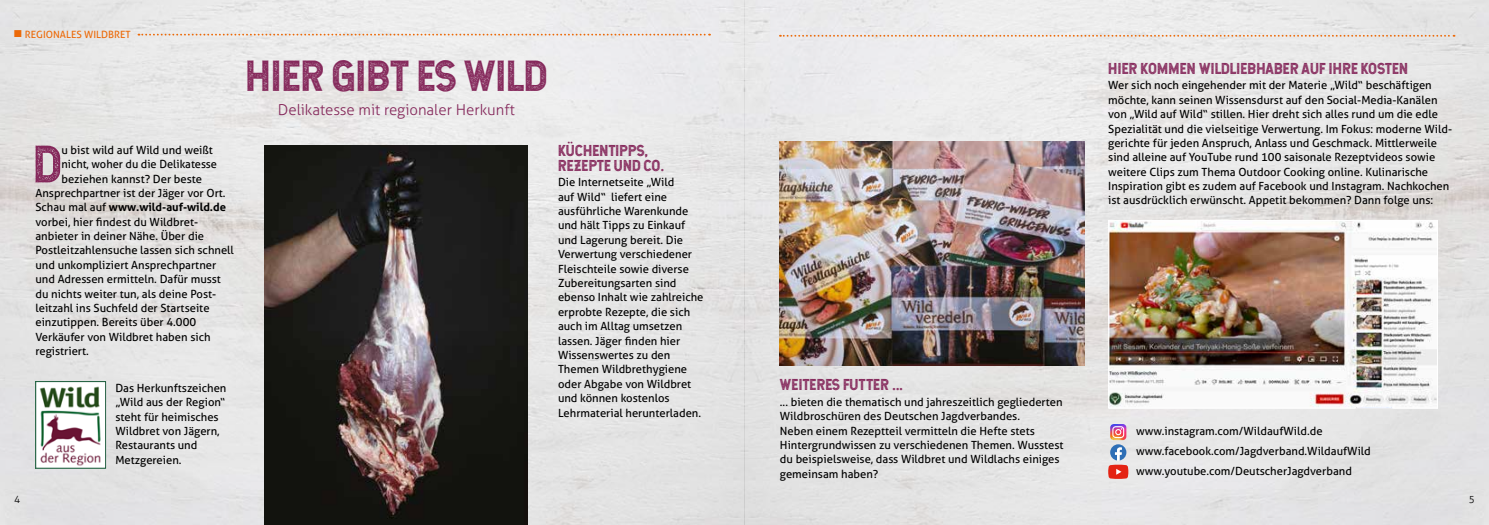
<style>
.page{position:relative;width:1489px;height:525px;background:#fff}
.page>*{position:absolute;margin:0;border:0;box-sizing:border-box;transform-origin:0 0}
.t1{font:50px "Hansief Rough";color:#85285b}
.t2{font:41.25px "Hansief Rough";color:#85285b}
.t3{font:15px/14.4px "Hansief Rough";letter-spacing:.01em;color:#85285b}
.t4{font:300 15px "Aller";color:#85285b}
.t5{font:11.25px/14.4px "Aller";color:#000}
.t6{font:700 11.25px "Aller";color:#000}
.t7{font:10px "Aller";color:#ec6907}
.t8{font:300 10px "Aller";color:#000}
.s1{font-weight:400}
</style>
<div class="page">
<img style="left:0;top:0;width:1488px;height:524px">
<svg style="left:138px;top:34px;width:572px;height:2px"></svg>
<svg style="left:780px;top:35px;width:674px;height:2px"></svg>
<svg style="left:1108px;top:424px;width:20px;height:54px"></svg>
<img style="left:265px;top:145px;width:262px;height:379px">
<img style="left:779px;top:142px;width:305px;height:223px">
<img style="left:37px;top:383px;width:67px;height:83px">
<div style="left:35px;top:381px;width:71px;height:87px;border:1px solid #256143"></div>
<img style="left:1110px;top:222px;width:325px;height:184px">
<div style="left:1108px;top:220px;width:329px;height:188px;border:1px solid #fff"></div>
<p class="t7" style="left:14px;top:28px;width:118px">■ REGIONALES WILDBRET</p>
<h1 class="t1" style="left:33px;top:132px;width:30px">D</h1>
<p class="t5" style="left:61px;top:142px;width:153px">u bist wild auf Wild und weißt</p>
<p class="t5" style="left:61px;top:157px;width:157px">nicht, woher du die Delikatesse</p>
<p class="t5" style="left:61px;top:171px;width:142px">beziehen kannst? Der beste</p>
<p class="t5" style="left:35px;top:185px;width:192px">Ansprechpartner ist der Jäger vor Ort.</p>
<p class="t6" style="left:35px;top:200px;width:192px"><span class="s1">Schau mal auf</span> www.wild-auf-wild.de</p>
<p class="t5" style="left:35px;top:214px;width:164px">vorbei, hier findest du Wildbret-</p>
<p class="t5" style="left:35px;top:229px;width:170px">anbieter in deiner Nähe. Über die</p>
<p class="t5" style="left:35px;top:243px;width:200px">Postleitzahlensuche lassen sich schnell</p>
<p class="t5" style="left:35px;top:257px;width:182px">und unkompliziert Ansprechpartner</p>
<p class="t5" style="left:35px;top:272px;width:187px">und Adressen ermitteln. Dafür musst</p>
<p class="t5" style="left:35px;top:286px;width:182px">du nichts weiter tun, als deine Post-</p>
<p class="t5" style="left:35px;top:301px;width:176px">leitzahl ins Suchfeld der Startseite</p>
<p class="t5" style="left:35px;top:315px;width:162px">einzutippen. Bereits über 4.000</p>
<p class="t5" style="left:35px;top:329px;width:177px">Verkäufer von Wildbret haben sich</p>
<p class="t5" style="left:35px;top:344px;width:55px">registriert.</p>
<p class="t5" style="left:115px;top:380px;width:112px">Das Herkunftszeichen „Wild aus der Region“ steht für heimisches<br>Wildbret von Jägern,<br>Restaurants und<br>Metzgereien.</p>
<h2 class="t2" style="left:245px;top:49px;width:303px">HIER GIBT ES WILD</h2>
<h3 class="t4" style="left:278px;top:100px;width:238px">Delikatesse mit regionaler Herkunft</h3>
<h3 class="t3" style="left:558px;top:143px;width:107px">KÜCHENTIPPS,<br>REZEPTE UND CO.</h3>
<p class="t5" style="left:558px;top:175px;width:147px">Die Internetseite „Wild<br>auf Wild“ liefert eine ausführliche Warenkunde und hält Tipps zu Einkauf und Lagerung bereit. Die<br>Verwertung verschiedener<br>Fleischteile sowie diverse<br>Zubereitungsarten sind ebenso Inhalt wie zahlreiche erprobte Rezepte, die sich auch im Alltag umsetzen lassen. Jäger finden hier<br>Wissenswertes zu den<br>Themen Wildbrethygiene oder Abgabe von Wildbret und können kostenlos<br>Lehrmaterial herunterladen.</p>
<h3 class="t3" style="left:1108px;top:61px;width:301px">HIER KOMMEN WILDLIEBHABER AUF IHRE KOSTEN</h3>
<p class="t5" style="left:1108px;top:78px;width:345px">Wer sich noch eingehender mit der Materie „Wild“ beschäftigen möchte, kann seinen Wissensdurst auf den Social-Media-Kanälen von „Wild auf Wild“ stillen. Hier dreht sich alles rund um die edle Spezialität und die vielseitige Verwertung. Im Fokus: moderne Wild&shy;gerichte für jeden Anspruch, Anlass und Geschmack. Mittlerweile sind alleine auf YouTube rund 100 saisonale Rezeptvideos sowie weitere Clips zum Thema Outdoor Cooking online. Kulinarische Inspiration gibt es zudem auf Facebook und Instagram. Nachkochen ist ausdrücklich erwünscht. Appetit bekommen? Dann folge uns:</p>
<h3 class="t3" style="left:780px;top:377px;width:124px">WEITERES FUTTER ...</h3>
<p class="t5" style="left:780px;top:394px;width:285px">... bieten die thematisch und jahreszeitlich gegliederten Wildbroschüren des Deutschen Jagdverbandes.<br>Neben einem Rezeptteil vermitteln die Hefte stets Hintergrundwissen zu verschiedenen Themen. Wusstest du beispielsweise, dass Wildbret und Wildlachs einiges gemeinsam haben?</p>
<p class="t5" style="left:1135px;top:421px;width:236px;line-height:20px">www.instagram.com/WildaufWild.de www.facebook.com/Jagdverband.WildaufWild www.youtube.com/DeutscherJagdverband</p>
<p class="t8" style="left:14px;top:492px;width:7px">4</p>
<p class="t8" style="left:1468px;top:492px;width:8px">5</p>
</div>
